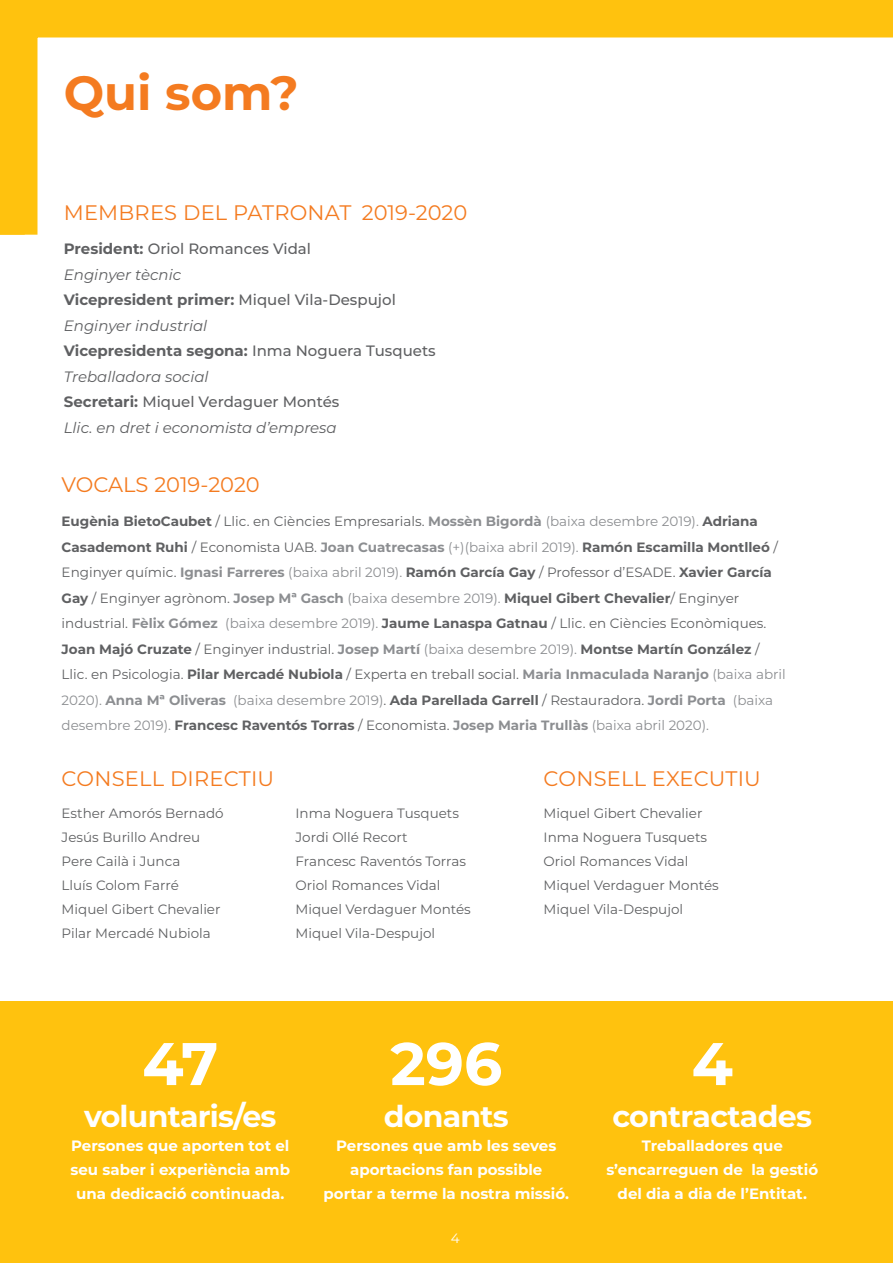
<style>
.page{position:relative;width:893px;height:1263px;background:#fff}
.page>*{position:absolute;margin:0;border:0;box-sizing:border-box;transform-origin:0 0}
.t1{font:700 60px "Montserrat";color:#fff}
.t2{font:700 48px "Montserrat";color:#f47b20}
.t3{font:700 30px "Montserrat";letter-spacing:-.025em;color:#fff}
.t4{font:21px "Montserrat";letter-spacing:.01em;color:#f47b20}
.t5{font:italic 15px/25.5px "Montserrat";color:#5f6062}
.t6{font:700 15px/24px "Montserrat";color:#fff;text-align:center}
.t7{font:13.5px/24px "Montserrat";color:#5f6062}
.t8{font:13.5px "Montserrat";color:#fff}
.s1{font-weight:700;font-style:normal}
.s2{font-weight:500;font-style:normal}
.s3{font-weight:700}
.s4{font-weight:700;color:#8c8e91}
.s5{color:#8c8e91}
</style>
<div class="page">
<div style="left:0;top:1226px;width:893px;height:37px;background:#ffc20e"></div>
<svg style="left:0;top:0;width:893px;height:235px"></svg>
<div style="left:0;top:1001px;width:893px;height:225px;background:#ffc20e"></div>
<h2 class="t2" style="left:64px;top:59px;width:236px">Qui som?</h2>
<h3 class="t4" style="left:64px;top:198px;width:405px">MEMBRES DEL PATRONAT 2019-2020</h3>
<p class="t5" style="left:64px;top:236px;width:373px"><span class="s1">President:</span> <span class="s2">Oriol Romances Vidal<br></span>Enginyer tècnic<br><span class="s1">Vicepresident primer:</span> <span class="s2">Miquel Vila-Despujol<br></span>Enginyer industrial<br><span class="s1">Vicepresidenta segona:</span> <span class="s2">Inma Noguera Tusquets<br></span>Treballadora social<br><span class="s1">Secretari:</span> <span class="s2">Miquel Verdaguer Montés<br></span>Llic. en dret i economista d’empresa</p>
<h3 class="t4" style="left:62px;top:470px;width:200px">VOCALS 2019-2020</h3>
<p class="t7" style="left:62px;top:508px;width:726px;line-height:25.5px"><span class="s3">Eugènia BietoCaubet</span> / Llic. en Ciències Empresarials. <span class="s4">Mossèn Bigordà</span> <span class="s5">(baixa desembre 2019).</span> <span class="s3">Adriana Casademont Ruhi</span> / Economista UAB. <span class="s4">Joan Cuatrecasas</span> <span class="s5">(+)(baixa abril 2019).</span> <span class="s3">Ramón Escamilla Montlleó</span> / Enginyer químic. <span class="s4">Ignasi Farreres</span> <span class="s5">(baixa abril 2019).</span> <span class="s3">Ramón García Gay</span> / Professor d’ESADE. <span class="s3">Xavier García Gay</span> / Enginyer agrònom. <span class="s4">Josep Mª Gasch</span> <span class="s5">(baixa desembre 2019).</span> <span class="s3">Miquel Gibert Chevalier</span>/ Enginyer industrial. <span class="s4">Fèlix Gómez</span> <span class="s5">(baixa desembre 2019).</span> <span class="s3">Jaume Lanaspa Gatnau</span> / Llic. en Ciències Econòmiques.<br><span class="s3">Joan Majó Cruzate</span> / Enginyer industrial. <span class="s4">Josep Martí</span> <span class="s5">(baixa desembre 2019).</span> <span class="s3">Montse Martín González</span> / Llic. en Psicologia. <span class="s3">Pilar Mercadé Nubiola</span> / Experta en treball social. <span class="s4">Maria Inmaculada Naranjo</span> <span class="s5">(baixa abril 2020).</span> <span class="s4">Anna Mª Oliveras</span> <span class="s5">(baixa desembre 2019)</span>. <span class="s3">Ada Parellada Garrell</span> / Restauradora. <span class="s4">Jordi Porta</span> <span class="s5">(baixa desembre 2019).</span> <span class="s3">Francesc Raventós Torras</span> / Economista. <span class="s4">Josep Maria Trullàs</span> <span class="s5">(baixa abril 2020).</span></p>
<h3 class="t4" style="left:62px;top:764px;width:214px">CONSELL DIRECTIU</h3>
<p class="t7" style="left:62px;top:801px;width:163px">Esther Amorós Bernadó<br>Jesús Burillo Andreu<br>Pere Cailà i Junca<br>Lluís Colom Farré<br>Miquel Gibert Chevalier<br>Pilar Mercadé Nubiola</p>
<p class="t7" style="left:296px;top:801px;width:177px">Inma Noguera Tusquets<br>Jordi Ollé Recort<br>Francesc Raventós Torras<br>Oriol Romances Vidal<br>Miquel Verdaguer Montés<br>Miquel Vila-Despujol</p>
<h3 class="t4" style="left:544px;top:764px;width:219px">CONSELL EXECUTIU</h3>
<p class="t7" style="left:544px;top:801px;width:177px">Miquel Gibert Chevalier<br>Inma Noguera Tusquets<br>Oriol Romances Vidal<br>Miquel Verdaguer Montés<br>Miquel Vila-Despujol</p>
<h1 class="t1" style="left:142px;top:1020px;width:78px">47</h1>
<h3 class="t3" style="left:84px;top:1095px;width:194px">voluntaris/es</h3>
<p class="t6" style="left:71px;top:1133px;width:221px">Persones que aporten tot el seu saber i experiència amb una dedicació continuada.</p>
<h1 class="t1" style="left:390px;top:1020px;width:113px">296</h1>
<h3 class="t3" style="left:384px;top:1095px;width:126px">donants</h3>
<p class="t6" style="left:323px;top:1133px;width:247px">Persones que amb les seves aportacions fan possible<br>portar a terme la nostra missió.</p>
<p class="t8" style="left:451px;top:1228px;width:10px">4</p>
<h1 class="t1" style="left:692px;top:1020px;width:43px">4</h1>
<h3 class="t3" style="left:612px;top:1095px;width:201px">contractades</h3>
<p class="t6" style="left:606px;top:1133px;width:213px">Treballadores que s’encarreguen de la gestió del dia a dia de l’Entitat.</p>
</div>
